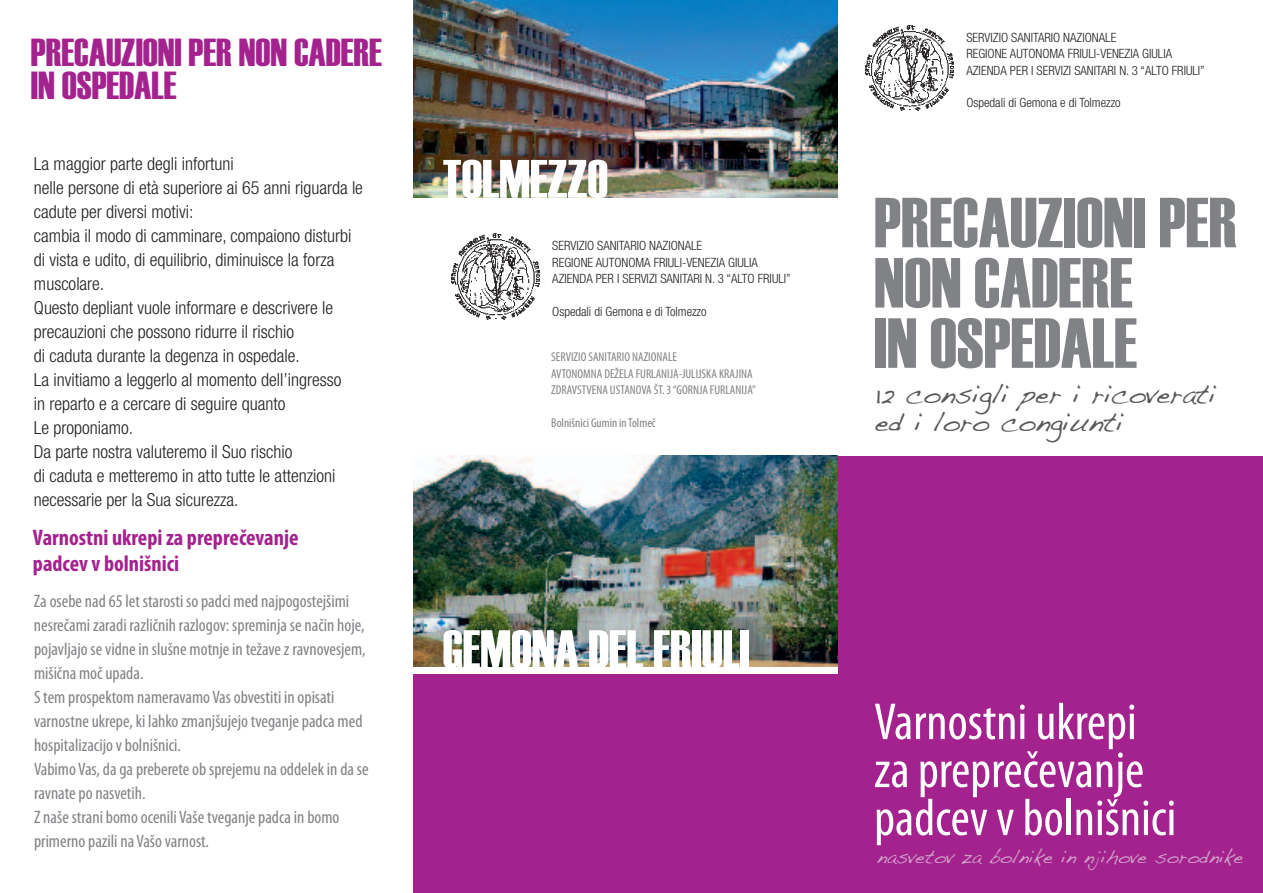
<style>
.page{position:relative;width:1263px;height:893px;background:#fff}
.page>*{position:absolute;margin:0;border:0;box-sizing:border-box;transform-origin:0 0}
.t1{font:70.8px/60.3px "Haettenschweiler";color:#808285}
.t2{font:54.15px "Haettenschweiler";color:#fff}
.t3{font:condensed 52.5px/48px "Myriad Pro";color:#fff}
.t4{font:39.15px/33.3px "Haettenschweiler";color:#a4228e}
.t5{font:27.6px/27.6px "Handwriting Dakota";color:#57585a}
.t6{font:700 condensed 22.5px/25.5px "Myriad Pro";color:#a4228e}
.t7{font:19.2px "Handwriting Dakota";color:#d0a2ca}
.t8{font:300 condensed 18px/24px "Helvetica Neue";color:#231f20}
.t9{font:condensed 18px/24px "Myriad Pro";color:#808285}
.t10{font:300 condensed 12.75px/16.5px "Helvetica Neue";color:#231f20}
.t11{font:condensed 12.75px/16.5px "Myriad Pro";color:#808285}
</style>
<div class="page">
<div style="left:413px;top:456px;width:850px;height:437px;background:#a4228e"></div>
<img style="left:865px;top:25px;width:89px;height:86px">
<img style="left:451px;top:233px;width:89px;height:87px">
<img style="left:413px;top:0;width:425px;height:197px">
<img style="left:413px;top:456px;width:425px;height:212px">
<div style="left:407px;top:668px;width:431px;height:6px;background:#fff"></div>
<h3 class="t4" style="left:31px;top:33px;width:352px">PRECAUZIONI PER NON CADERE<br>IN OSPEDALE</h3>
<p class="t8" style="left:34px;top:153px;width:330px">La maggior parte degli infortuni<br>nelle persone di età superiore ai 65 anni riguarda le cadute per diversi motivi:<br>cambia il modo di camminare, compaiono disturbi di vista e udito, di equilibrio, diminuisce la forza muscolare.<br>Questo depliant vuole informare e descrivere le precauzioni che possono ridurre il rischio<br>di caduta durante la degenza in ospedale.<br>La invitiamo a leggerlo al momento dell’ingresso<br>in reparto e a cercare di seguire quanto<br>Le proponiamo.<br>Da parte nostra valuteremo il Suo rischio<br>di caduta e metteremo in atto tutte le attenzioni necessarie per la Sua sicurezza.</p>
<p class="t6" style="left:33px;top:527px;width:267px">Varnostni ukrepi za preprečevanje padcev v bolnišnici</p>
<p class="t9" style="left:34px;top:591px;width:336px">Za osebe nad 65 let starosti so padci med najpogostejšimi nesrečami zaradi različnih razlogov: spreminja se način hoje, pojavljajo se vidne in slušne motnje in težave z ravnovesjem, mišična moč upada.<br>S tem prospektom nameravamo Vas obvestiti in opisati varnostne ukrepe, ki lahko zmanjšujejo tveganje padca med hospitalizacijo v bolnišnici.<br>Vabimo Vas, da ga preberete ob sprejemu na oddelek in da se ravnate po nasvetih.<br>Z naše strani bomo ocenili Vaše tveganje padca in bomo primerno pazili na Vašo varnost.</p>
<h2 class="t2" style="left:442px;top:148px;width:167px">TOLMEZZO</h2>
<p class="t10" style="left:552px;top:239px;width:240px">SERVIZIO SANITARIO NAZIONALE<br>REGIONE AUTONOMA FRIULI-VENEZIA GIULIA<br>AZIENDA PER I SERVIZI SANITARI N. 3 “ALTO FRIULI”</p>
<p class="t10" style="left:552px;top:305px;width:156px">Ospedali di Gemona e di Tolmezzo</p>
<p class="t11" style="left:551px;top:350px;width:206px">SERVIZIO SANITARIO NAZIONALE<br>AVTONOMNA DEŽELA FURLANIJA-JULIJSKA KRAJINA<br>ZDRAVSTVENA USTANOVA ŠT. 3“GORNJA FURLANIJA”</p>
<p class="t11" style="left:551px;top:416px;width:106px">Bolnišnici Gumin in Tolmeč</p>
<h2 class="t2" style="left:442px;top:618px;width:308px">GEMONA DEL FRIULI</h2>
<p class="t10" style="left:966px;top:30px;width:240px">SERVIZIO SANITARIO NAZIONALE<br>REGIONE AUTONOMA FRIULI-VENEZIA GIULIA<br>AZIENDA PER I SERVIZI SANITARI N. 3 “ALTO FRIULI”</p>
<p class="t10" style="left:966px;top:96px;width:156px">Ospedali di Gemona e di Tolmezzo</p>
<h1 class="t1" style="left:874px;top:189px;width:364px">PRECAUZIONI PER<br>NON CADERE<br>IN OSPEDALE</h1>
<h3 class="t5" style="left:875px;top:380px;width:342px">12 consigli per i ricoverati ed i loro congiunti</h3>
<h3 class="t3" style="left:874px;top:702px;width:304px">Varnostni ukrepi za preprečevanje padcev v bolnišnici</h3>
<p class="t7" style="left:877px;top:846px;width:367px">nasvetov za bolnike in njihove sorodnike</p>
</div>
